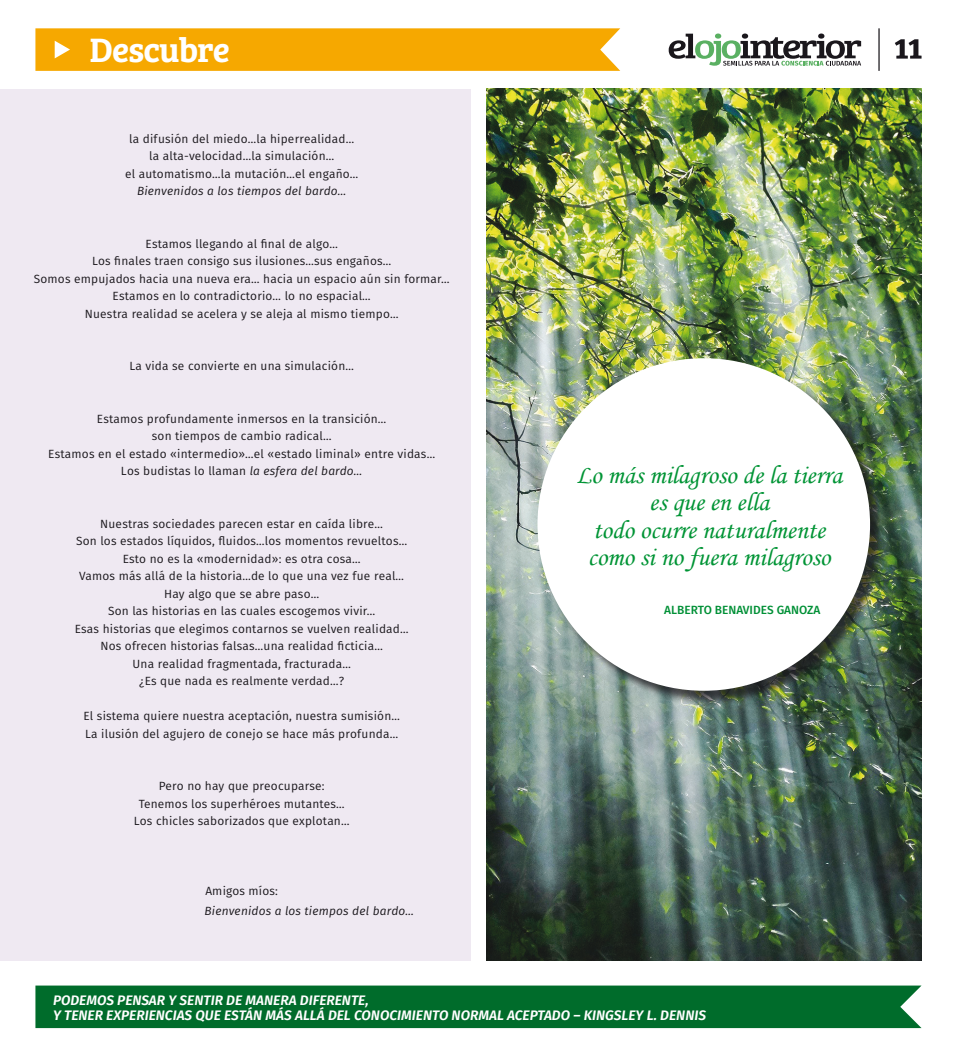
<style>
.page{position:relative;width:957px;height:1049px;background:#fff}
.page>*{position:absolute;margin:0;border:0;box-sizing:border-box;transform-origin:0 0}
.t1{font:600 35px "Bree Serif";letter-spacing:-.025em;color:#fff}
.t2{font:26.25px/27.5px "Monotype Corsiva";color:#009435;text-align:center}
.t3{font:italic 600 13.75px/15px "Fira Sans";color:#fff}
.t4{font:11.88px/17.5px "Fira Sans";letter-spacing:.015em;color:#1a171c;text-align:center}
.t5{font:italic 11.88px "Fira Sans";letter-spacing:.015em;color:#1a171c}
.t6{font:500 11.88px "Fira Sans";color:#009036}
.s1{font-style:italic}
</style>
<div class="page">
<svg style="left:668px;top:34px;width:193px;height:32px"></svg>
<hr style="left:878px;top:28px;width:1px;height:43px;background:#1a171c">
<div style="left:35px;top:985px;width:886px;height:43px;background:#006c2b"></div>
<svg style="left:35px;top:28px;width:585px;height:43px;background:#f6aa08"></svg>
<div style="left:0;top:89px;width:471px;height:871px;background:#efe9f2"></div>
<img style="left:486px;top:89px;width:435px;height:871px">
<div style="left:539px;top:360px;width:346px;height:346px;background:#1a171c;opacity:.75"></div>
<div style="left:537px;top:358px;width:333px;height:333px;background:#fff;border-radius:50%"></div>
<svg style="left:895px;top:39px;width:26px;height:20px"></svg>
<h1 class="t1" style="left:89px;top:23px;width:142px">Descubre</h1>
<p class="t4" style="left:125px;top:130px;width:235px">la difusión del miedo…la hiperrealidad… la alta-velocidad…la simulación…<br>el automatismo…la mutación…el engaño…</p>
<p class="t5" style="left:137px;top:183px;width:211px">Bienvenidos a los tiempos del bardo…</p>
<p class="t4" style="left:34px;top:235px;width:417px">Estamos llegando al final de algo…<br>Los finales traen consigo sus ilusiones…sus engaños…<br>Somos empujados hacia una nueva era… hacia un espacio aún sin formar… Estamos en lo contradictorio… lo no espacial…<br>Nuestra realidad se acelera y se aleja al mismo tiempo…</p>
<p class="t4" style="left:129px;top:357px;width:226px">La vida se convierte en una simulación…</p>
<p class="t4" style="left:48px;top:410px;width:388px">Estamos profundamente inmersos en la transición…<br>son tiempos de cambio radical…<br>Estamos en el estado «intermedio»…el «estado liminal» entre vidas… Los budistas lo llaman <span class="s1">la esfera del bardo…</span></p>
<p class="t4" style="left:75px;top:515px;width:335px">Nuestras sociedades parecen estar en caída libre…<br>Son los estados líquidos, fluidos…los momentos revueltos… Esto no es la «modernidad»: es otra cosa…<br>Vamos más allá de la historia…de lo que una vez fue real… Hay algo que se abre paso…<br>Son las historias en las cuales escogemos vivir…<br>Esas historias que elegimos contarnos se vuelven realidad… Nos ofrecen historias falsas…una realidad ficticia…<br>Una realidad fragmentada, fracturada…<br>¿Es que nada es realmente verdad…?</p>
<p class="t4" style="left:83px;top:707px;width:318px;text-align:left">El sistema quiere nuestra aceptación, nuestra sumisión…<br>La ilusión del agujero de conejo se hace más profunda…</p>
<p class="t4" style="left:134px;top:777px;width:217px">Pero no hay que preocuparse:<br>Tenemos los superhéroes mutantes…<br>Los chicles saborizados que explotan…</p>
<p class="t4" style="left:205px;top:882px;width:74px">Amigos míos:</p>
<p class="t5" style="left:205px;top:903px;width:211px">Bienvenidos a los tiempos del bardo…</p>
<h2 class="t2" style="left:576px;top:461px;width:268px">Lo más milagroso de la tierra es que en ella<br>todo ocurre naturalmente como si no fuera milagroso</h2>
<p class="t6" style="left:664px;top:601px;width:158px">ALBERTO BENAVIDES GANOZA</p>
<p class="t3" style="left:53px;top:993px;width:654px">PODEMOS PENSAR Y SENTIR DE MANERA DIFERENTE,<br>Y TENER EXPERIENCIAS QUE ESTÁN MÁS ALLÁ DEL CONOCIMIENTO NORMAL ACEPTADO – KINGSLEY L. DENNIS</p>
</div>
